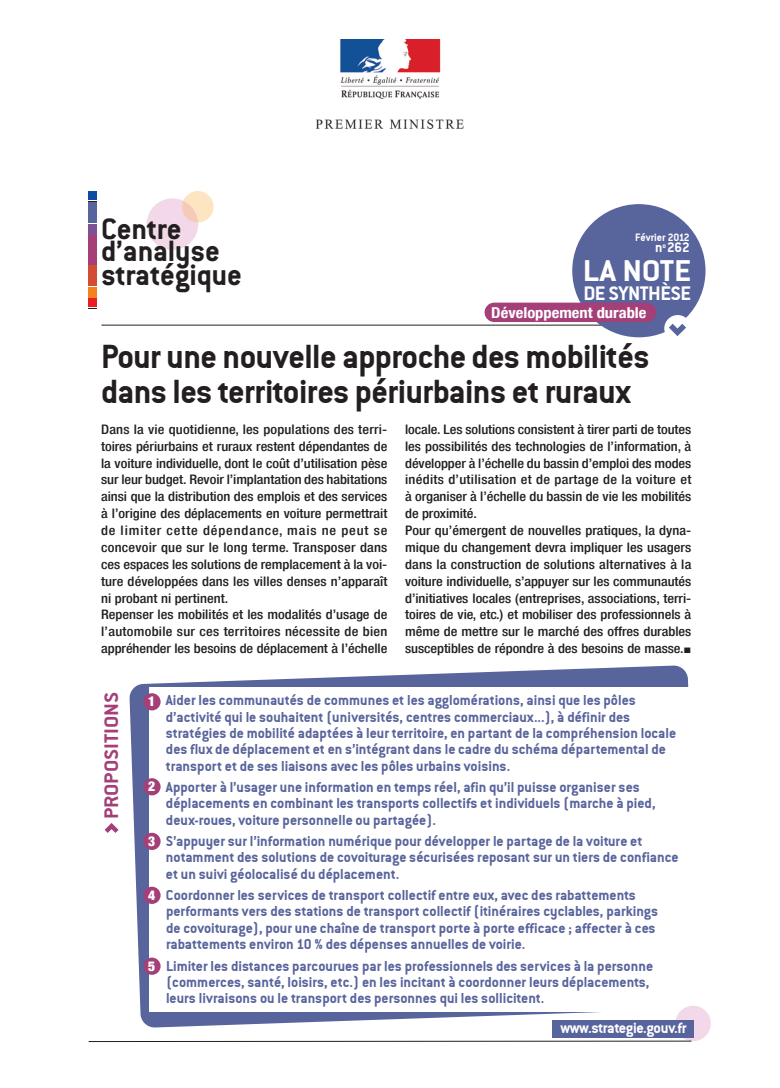
<style>
.page{position:relative;width:780px;height:1088px;background:#fff}
.page>*{position:absolute;margin:0;border:0;box-sizing:border-box;transform-origin:0 0}
.t1{font:36.25px/35px "Conduit ITCTT Bold";letter-spacing:-.015em;color:#231f20}
.t2{font:32.5px "Conduit ITCTT Bold";letter-spacing:-.005em;color:#fff;scale:1.1 1}
.t3{font:700 32.25px/24.4px "Conduit ITC";letter-spacing:-.005em;color:#231f20}
.t4{font:21.25px "Conduit ITCTT Bold";color:#a43f78;scale:1.1 1}
.t5{font:21.25px "Conduit ITCTT Bold";letter-spacing:-.025em;color:#fff;scale:1.05 1}
.t6{font:16.25px "Conduit ITCTT Bold";letter-spacing:-.025em;color:#fff}
.t7{font:15.62px/16.2px "Conduit ITCTT Bold";color:#58649c}
.t8{font:15.12px "Conduit ITCTT Bold";color:#fff}
.t9{font:700 condensed 15px "Helvetica Neue LT";color:#fff;scale:1.1 1}
.t10{font:900 condensed 13.62px "Helvetica Neue LT";color:#fff}
.t11{font:500 condensed 13.12px/16.9px "Helvetica Neue LT";letter-spacing:-.005em;color:#231f20;scale:1.1 1}
.t12{font:11.62px "Conduit ITCTT Bold";color:#fff}
.s1{font-family:"European Pi Three";font-weight:400;font-stretch:normal;font-size:12.88px}
</style>
<div class="page">
<svg style="left:129px;top:665px;width:560px;height:363px;fill:#58649c"></svg>
<div style="left:149px;top:688px;width:605px;height:324px;background:#fff"></div>
<hr style="left:101px;top:325px;width:571px;height:1px;background:#231f20">
<div style="left:572px;top:204px;width:133px;height:133px;background:#58649c;border-radius:50%"></div>
<div style="left:484px;top:303px;width:172px;height:19px;background:#a43f78;border-radius:10px"></div>
<div style="left:675px;top:1006px;width:35px;height:35px;background:#f2d8e8;border-radius:50%"></div>
<div style="left:552px;top:1020px;width:141px;height:17px;background:#58649c"></div>
<svg style="left:88px;top:1040px;width:604px;height:2px"></svg>
<div style="left:664px;top:315px;width:27px;height:27px;background:#fff;border-radius:50%"></div>
<div style="left:143px;top:693px;width:17px;height:17px;background:#a43f78;border-radius:50%"></div>
<div style="left:143px;top:778px;width:17px;height:17px;background:#a43f78;border-radius:50%"></div>
<div style="left:143px;top:833px;width:17px;height:17px;background:#a43f78;border-radius:50%"></div>
<div style="left:143px;top:887px;width:17px;height:17px;background:#a43f78;border-radius:50%"></div>
<div style="left:143px;top:957px;width:17px;height:18px;background:#a43f78;border-radius:50%"></div>
<div style="left:89px;top:191px;width:8px;height:9px;background:#0d4da1"></div>
<div style="left:89px;top:298px;width:8px;height:9px;background:#ee1d23"></div>
<div style="left:89px;top:203px;width:8px;height:20px;background:#58649c"></div>
<div style="left:89px;top:224px;width:8px;height:10px;background:#7e5195"></div>
<div style="left:89px;top:235px;width:8px;height:29px;background:#a43f78"></div>
<div style="left:89px;top:266px;width:8px;height:20px;background:#d34c34"></div>
<div style="left:89px;top:287px;width:8px;height:10px;background:#f58220"></div>
<div style="left:147px;top:198px;width:51px;height:52px;background:#f2d8e8;border-radius:50%"></div>
<svg style="left:182px;top:191px;width:31px;height:31px"></svg>
<img style="left:317px;top:39px;width:147px;height:89px">
<svg style="left:669px;top:324px;width:17px;height:12px"></svg>
<svg style="left:105px;top:823px;width:13px;height:10px"></svg>
<h3 class="t3" style="left:101px;top:220px;width:82px">Centre</h3>
<h3 class="t3" style="left:101px;top:242px;width:142px">d’analyse stratégique</h3>
<p class="t12" style="left:635px;top:231px;width:56px">Février 2012</p>
<p class="t8" style="left:655px;top:238px;width:36px">n<sup>o</sup>262</p>
<h2 class="t2" style="left:582px;top:251px;width:100px">LA NOTe</h2>
<h3 class="t5" style="left:583px;top:280px;width:104px">de SyNThèSe</h3>
<p class="t9" style="left:491px;top:304px;width:143px">Développement durable</p>
<h1 class="t1" style="left:101px;top:338px;width:550px">Pour une nouvelle approche des mobilités dans les territoires périurbains et ruraux</h1>
<p class="t11" style="left:101px;top:420px;width:262px">Dans la vie quotidienne, les populations des terri&shy;toires périurbains et ruraux restent dépendantes de la voiture individuelle, dont le coût d’utilisation pèse sur leur budget. Revoir l’implantation des habitations ainsi que la distribution des emplois et des services à l’origine des déplacements en voiture permettrait de limiter cette dépendance, mais ne peut se concevoir que sur le long terme. Transposer dans ces espaces les solutions de remplacement à la voi&shy;ture développées dans les villes denses n’apparaît ni probant ni pertinent.<br>Repenser les mobilités et les modalités d’usage de l’automobile sur ces territoires nécessite de bien appréhender les besoins de déplacement à l’échelle</p>
<p class="t11" style="left:405px;top:420px;width:262px">locale. Les solutions consistent à tirer parti de toutes les possibilités des technologies de l’information, à développer à l’échelle du bassin d’emploi des modes inédits d’utilisation et de partage de la voiture et à organiser à l’échelle du bassin de vie les mobilités de proximité.<br>Pour qu’émergent de nouvelles pratiques, la dyna&shy;mique du changement devra impliquer les usagers dans la construction de solutions alternatives à la voiture individuelle, s’appuyer sur les communautés d’initiatives locales (entreprises, associations, terri&shy;toires de vie, etc.) et mobiliser des professionnels à même de mettre sur le marché des offres durables susceptibles de répondre à des besoins de masse.<span class="s1">g</span></p>
<h3 class="t4" style="left:99px;top:819px;width:117px;rotate:-90deg">PROPOSITIONS</h3>
<p class="t10" style="left:148px;top:693px;width:9px">1</p>
<p class="t10" style="left:148px;top:778px;width:9px">2</p>
<p class="t10" style="left:148px;top:832px;width:9px">3</p>
<p class="t10" style="left:148px;top:886px;width:9px">4</p>
<p class="t10" style="left:148px;top:957px;width:9px">5</p>
<p class="t7" style="left:166px;top:692px;width:511px">Aider les communautés de communes et les agglomérations, ainsi que les pôles d’activité qui le souhaitent (universités, centres commerciaux...), à définir des stratégies de mobilité adaptées à leur territoire, en partant de la compréhension locale des flux de déplacement et en s’intégrant dans le cadre du schéma départemental de transport et de ses liaisons avec les pôles urbains voisins.</p>
<p class="t7" style="left:166px;top:779px;width:491px">Apporter à l’usager une information en temps réel, afin qu’il puisse organiser ses déplacements en combinant les transports collectifs et individuels (marche à pied, deux-roues, voiture personnelle ou partagée).</p>
<p class="t7" style="left:166px;top:833px;width:514px">S’appuyer sur l’information numérique pour développer le partage de la voiture et notamment des solutions de covoiturage sécurisées reposant sur un tiers de confiance et un suivi géolocalisé du déplacement.</p>
<p class="t7" style="left:166px;top:887px;width:493px">Coordonner les services de transport collectif entre eux, avec des rabattements performants vers des stations de transport collectif (itinéraires cyclables, parkings de covoiturage), pour une chaîne de transport porte à porte efficace ; affecter à ces rabattements environ 10 % des dépenses annuelles de voirie.</p>
<p class="t7" style="left:166px;top:957px;width:488px">Limiter les distances parcourues par les professionnels des services à la personne (commerces, santé, loisirs, etc.) en les incitant à coordonner leurs déplacements, leurs livraisons ou le transport des personnes qui les sollicitent.</p>
<p class="t6" style="left:560px;top:1018px;width:128px">www.strategie.gouv.fr</p>
</div>
